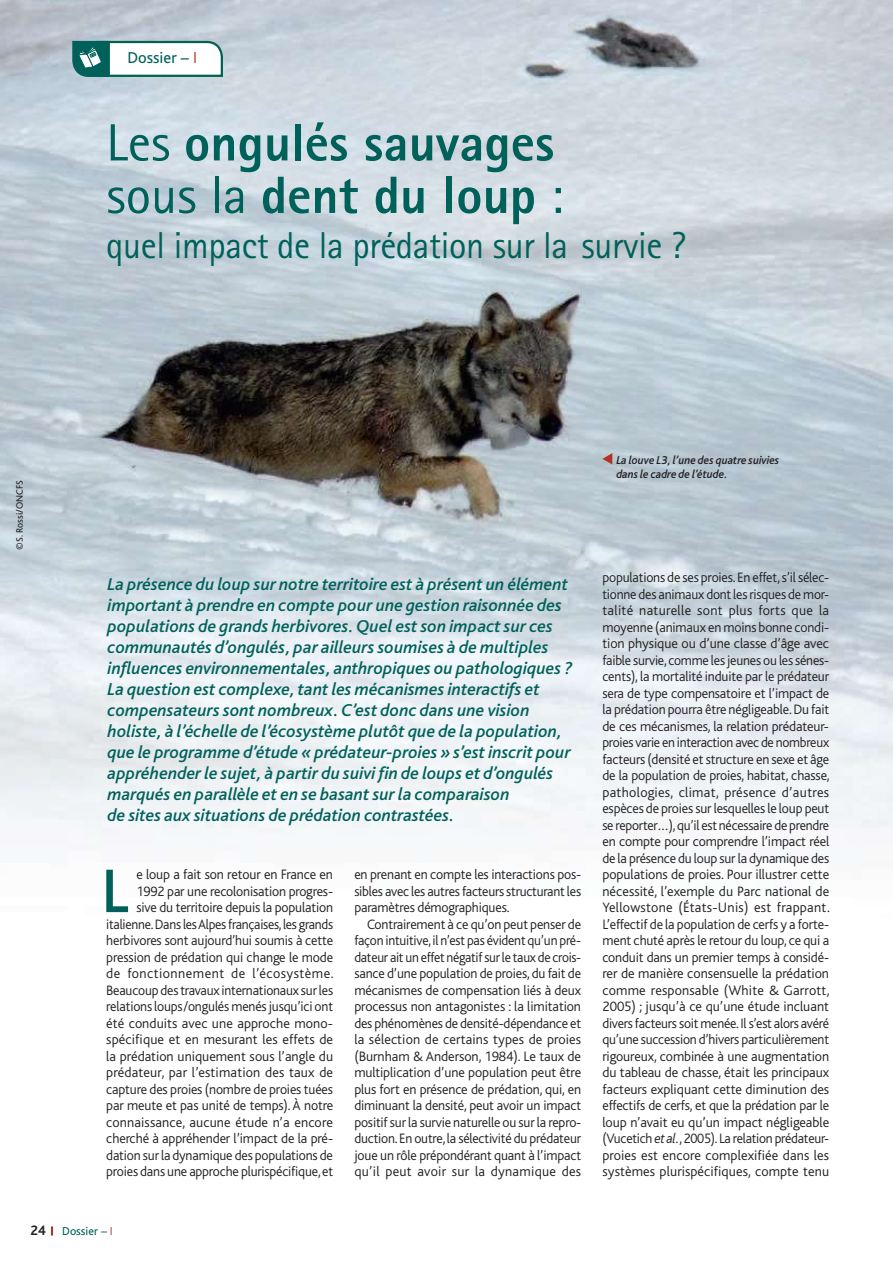
<style>
.page{position:relative;width:893px;height:1263px;background:#fff}
.page>*{position:absolute;margin:0;border:0;box-sizing:border-box;transform-origin:0 0}
.t1{font:500 64.35px "Bliss";color:#00615a}
.t2{font:800 52.5px/52.5px "Rotis Sans Serif";color:#00615a}
.t3{font:37.5px "Rotis Sans Serif";letter-spacing:-.01em;color:#00615a;scale:.96 1}
.t4{font:italic 500 18px/21px "Bliss";color:#00615a}
.t5{font:16.5px "Bliss";color:#00615a}
.t6{font:300 14.25px/16.5px "Bliss";letter-spacing:-.01em;color:#231f20;text-align:justify}
.t7{font:italic 500 12px/13.5px "Bliss";color:#231f20;scale:.96 1}
.t8{font:12px "Bliss";color:#00615a}
.t9{font:9.75px "Bliss";color:#231f20}
.s1{font-weight:300;color:#b23326}
.s2{font-weight:400}
.s3{font-weight:700;font-size:14.25px;color:#231f20}
.s4{font-style:italic}
</style>
<div class="page">
<svg style="left:51px;top:1226px;width:2px;height:9px"></svg>
<img style="left:0;top:0;width:893px;height:846px">
<svg style="left:72px;top:40px;width:152px;height:38px"></svg>
<svg style="left:602px;top:453px;width:10px;height:11px"></svg>
<p class="t5" style="left:128px;top:51px;width:71px">Dossier – <span class="s1">I</span></p>
<h2 class="t2" style="left:106px;top:121px;width:458px"><span class="s2">Les</span> ongulés sauvages <span class="s2">sous la</span> dent du loup <span class="s2">:</span></h2>
<h3 class="t3" style="left:106px;top:232px;width:605px">quel impact de la prédation sur la survie ?</h3>
<p class="t9" style="left:15px;top:550px;width:71px;rotate:-90deg">©S. Rossi/ONCFS</p>
<p class="t4" style="left:108px;top:574px;width:466px">La présence du loup sur notre territoire est à présent un élément important à prendre en compte pour une gestion raisonnée des populations de grands herbivores. Quel est son impact sur ces communautés d’ongulés, par ailleurs soumises à de multiples influences environnementales, anthropiques ou pathologiques ?<br>La question est complexe, tant les mécanismes interactifs et compensateurs sont nombreux. C’est donc dans une vision holiste, à l’échelle de l’écosystème plutôt que de la population, que le programme d’étude « prédateur-proies » s’est inscrit pour appréhender le sujet, à partir du suivi fin de loups et d’ongulés marqués en parallèle et en se basant sur la comparaison<br>de sites aux situations de prédation contrastées.</p>
<p class="t6" style="left:106px;top:867px;width:229px;text-align:right">e loup a fait son retour en France en 1992 par une recolonisation progres-<br>sive du territoire depuis la population italienne. Dans les Alpes françaises, les grands herbivores sont aujourd’hui soumis à cette pression de prédation qui change le mode de fonctionnement de l’écosystème.<br>Beaucoup des travaux internationaux sur les relations loups/ongulés menés jusqu’ici ont été conduits avec une approche mono&shy;spécifique et en mesurant les effets de la prédation uniquement sous l’angle du prédateur, par l’estimation des taux de capture des proies (nombre de proies tuées par meute et pas unité de temps). À notre connaissance, aucune étude n’a encore cherché à appréhender l’impact de la pré&shy;dation sur la dynamique des populations de proies dans une approche plurispécifique, et</p>
<h1 class="t1" style="left:102px;top:862px;width:28px">L</h1>
<p class="t6" style="left:354px;top:867px;width:228px">en prenant en compte les interactions pos&shy;sibles avec les autres facteurs structurant les paramètres démographiques.</p>
<p class="t6" style="left:354px;top:916px;width:228px;text-indent:13px">Contrairement à ce qu’on peut penser de façon intuitive, il n’est pas évident qu’un pré&shy;dateur ait un effet négatif sur le taux de crois&shy;sance d’une population de proies, du fait de mécanismes de compensation liés à deux processus non antagonistes : la limitation des phénomènes de densité-dépendance et la sélection de certains types de proies (Burnham &amp; Anderson, 1984). Le taux de multiplication d’une population peut être plus fort en présence de prédation, qui, en diminuant la densité, peut avoir un impact positif sur la survie naturelle ou sur la repro&shy;duction. En outre, la sélectivité du prédateur joue un rôle prépondérant quant à l’impact qu’il peut avoir sur la dynamique des</p>
<p class="t8" style="left:31px;top:1225px;width:84px"><span class="s3">24</span> Dossier – <span class="s1">I</span></p>
<p class="t7" style="left:616px;top:454px;width:171px">La louve L3, l’une des quatre suivies dans le cadre de l’étude.</p>
<p class="t6" style="left:602px;top:570px;width:229px">populations de ses proies. En effet, s’il sélec&shy;tionne des animaux dont les risques de mor&shy;talité naturelle sont plus forts que la moyenne (animaux en moins bonne condi&shy;tion physique ou d’une classe d’âge avec faible survie, comme les jeunes ou les sénes&shy;cents), la mortalité induite par le prédateur sera de type compensatoire et l’impact de la prédation pourra être négligeable. Du fait de ces mécanismes, la relation prédateur&shy;proies varie en interaction avec de nombreux facteurs (densité et structure en sexe et âge de la population de proies, habitat, chasse, pathologies, climat, présence d’autres espèces de proies sur lesquelles le loup peut se reporter…), qu’il est nécessaire de prendre en compte pour comprendre l’impact réel de la présence du loup sur la dynamique des populations de proies. Pour illustrer cette nécessité, l’exemple du Parc national de Yellowstone (États-Unis) est frappant.<br>L’effectif de la population de cerfs y a forte&shy;ment chuté après le retour du loup, ce qui a conduit dans un premier temps à considé&shy;rer de manière consensuelle la prédation comme responsable (White &amp; Garrott, 2005) ; jusqu’à ce qu’une étude incluant divers facteurs soit menée. Il s’est alors avéré qu’une succession d’hivers particulièrement rigoureux, combinée à une augmentation du tableau de chasse, était les principaux facteurs expliquant cette diminution des effectifs de cerfs, et que la prédation par le loup n’avait eu qu’un impact négligeable (Vucetich <span class="s4">et al.</span>, 2005). La relation prédateur&shy;proies est encore complexifiée dans les systèmes plurispécifiques, compte tenu</p>
</div>
